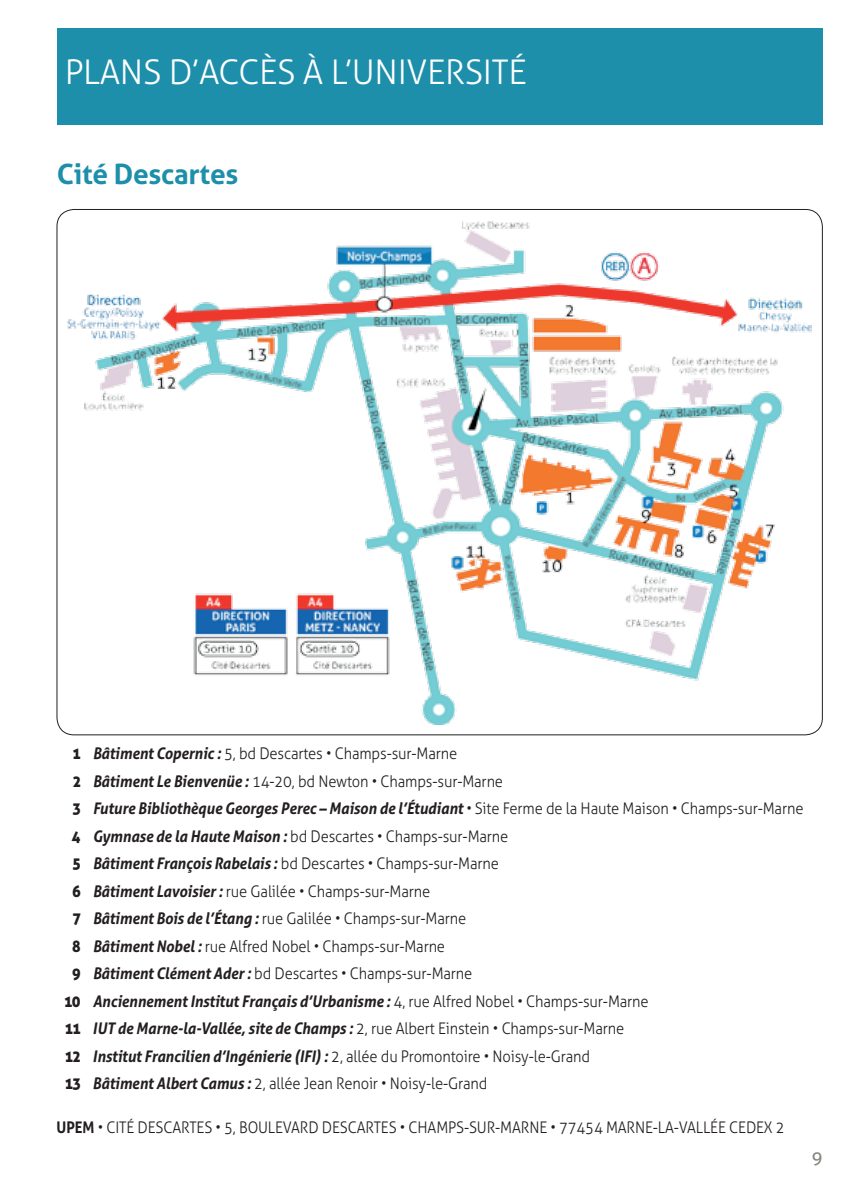
<style>
.page{position:relative;width:851px;height:1191px;background:#fff}
.page>*{position:absolute;margin:0;border:0;box-sizing:border-box;transform-origin:0 0}
.t1{font:300 34px "Aller";letter-spacing:-.01em;color:#fff}
.t2{font:700 28px "Aller";letter-spacing:-.01em;color:#1d8faa}
.t3{font:18px "Aller";color:#888782}
.t4{font:300 16px "Aller";letter-spacing:-.01em;color:#231f20;scale:.92 1}
.t5{font:italic 700 16px "Aller";letter-spacing:-.01em;color:#231f20;scale:.92 1}
.s1{font-family:"Aller Display";font-weight:400}
.s2{font-weight:700;font-style:italic}
.s3{font-family:"Aller Display";font-weight:400;font-style:normal}
.s4{font-weight:300;font-style:normal}
.s5{font-weight:700}
</style>
<div class="page">
<div style="left:57px;top:28px;width:765px;height:97px;background:#1d8faa"></div>
<img style="left:68px;top:221px;width:743px;height:503px">
<h1 class="t1" style="left:65px;top:52px;width:463px">Plans d’acc ès à l’U niversité</h1>
<h2 class="t2" style="left:57px;top:157px;width:183px">Cité Descartes</h2>
<p class="t4" style="left:73px;top:744px;width:419px"><span class="s1">1</span> <span class="s2">Bâtiment Copernic :</span> 5, bd Descartes • Champs-sur-M arne</p>
<p class="t4" style="left:73px;top:771px;width:469px"><span class="s1">2</span> <span class="s2">Bâtiment Le Bienvenüe :</span> 14-20, bd N ewton • Champs-sur-M arne</p>
<p class="t5" style="left:73px;top:798px;width:795px"><span class="s3">3</span> Future Bibliothèque Georges Perec – Maison de l’Étudiant <span class="s4">• Site Ferme de la Haute M aison • Champs-sur-M arne</span></p>
<p class="t4" style="left:72px;top:826px;width:476px"><span class="s1">4</span> <span class="s2">Gymnase de la Haute Maison :</span> bd Descartes • Champs-sur-M arne</p>
<p class="t4" style="left:73px;top:854px;width:464px"><span class="s1">5</span> <span class="s2">Bâtiment François Rabelais :</span> bd Descartes • Champs-sur-M arne</p>
<p class="t4" style="left:72px;top:881px;width:391px"><span class="s1">6</span> <span class="s2">Bâtiment Lavoisier :</span> rue Galilée • Champs-sur-M arne</p>
<p class="t4" style="left:73px;top:909px;width:429px"><span class="s1">7</span> <span class="s2">Bâtiment Bois de l’Étang :</span> rue Galilée • Champs-sur-M arne</p>
<p class="t4" style="left:72px;top:936px;width:406px"><span class="s1">8</span> <span class="s2">Bâtiment Nobel :</span> rue Alfred N obel • Champs-sur-M arne</p>
<p class="t4" style="left:72px;top:964px;width:436px"><span class="s1">9</span> <span class="s2">Bâtiment Clément Ader :</span> bd Descartes • Champs-sur-M arne</p>
<p class="t5" style="left:64px;top:991px;width:636px"><span class="s3">10</span> Anciennement Institut Français d’Urbanisme : <span class="s4">4, rue Alfred N obel • Champs-sur-M arne</span></p>
<p class="t4" style="left:65px;top:1019px;width:609px"><span class="s1">11</span> <span class="s2">IUT de Marne-la-Vallée, site de Champs :</span> 2, rue Albert Einstein • Champs-sur-M arne</p>
<p class="t5" style="left:65px;top:1046px;width:571px"><span class="s3">12</span> Institut Francilien d’Ingénierie (IFI) : <span class="s4">2, allée du Promontoire • N oisy-le-Grand</span></p>
<p class="t4" style="left:65px;top:1074px;width:460px"><span class="s1">13</span> <span class="s2">Bâtiment Albert Camus :</span> 2, allée Jean Renoir • N oisy-le-Grand</p>
<p class="t4" style="left:57px;top:1117px;width:109px"><span class="s5">UPEM</span> • CITÉ DESCARTES</p>
<p class="t4" style="left:215px;top:1117px;width:46px">• 5, BOULEVAR</p>
<p class="t4" style="left:308px;top:1117px;width:36px">D DESCARTES</p>
<p class="t4" style="left:400px;top:1117px;width:41px">• CHAMPS</p>
<p class="t4" style="left:464px;top:1117px;width:51px">-SUR-MARNE</p>
<p class="t4" style="left:550px;top:1117px;width:72px">• 77454 MARNE</p>
<p class="t4" style="left:652px;top:1117px;width:38px">-LA-VALL</p>
<p class="t4" style="left:710px;top:1117px;width:82px">ÉE CEDEX2</p>
<p class="t3" style="left:811px;top:1146px;width:12px">9</p>
</div>
